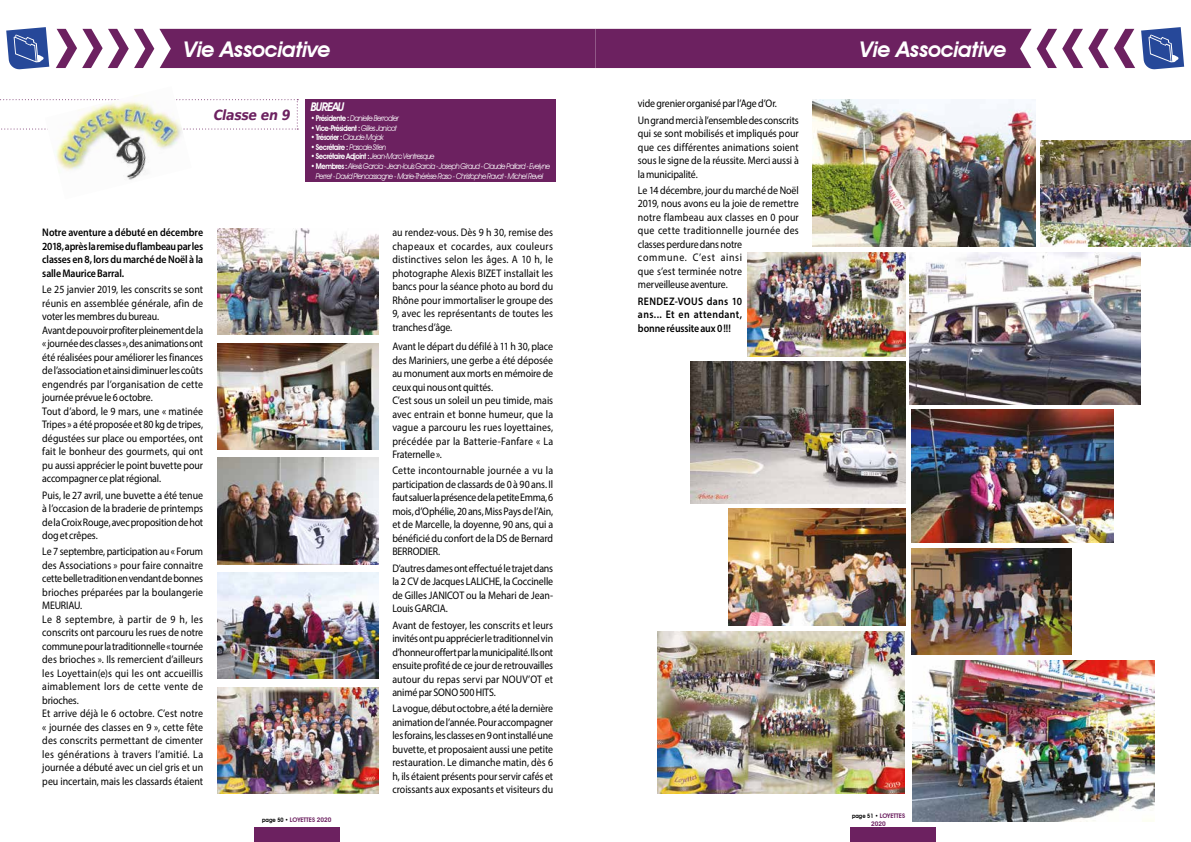
<style>
.page{position:relative;width:1191px;height:842px;background:#fff}
.page>*{position:absolute;margin:0;border:0;box-sizing:border-box;transform-origin:0 0}
.t1{font:italic 600 21.6px "Avant Garde IT Cby BT";letter-spacing:-.015em;color:#fff}
.t2{font:italic 700 14px "Bitstream Vera Sans";letter-spacing:-.03em;color:#6c2160;scale:.9 1}
.t3{font:italic 600 12px "Avant Garde IT Cby BT";letter-spacing:-.08em;color:#fff;scale:.9 1}
.t4{font:11px/13.5px "Myriad Pro";color:#000;text-align:justify;scale:.9 1}
.t5{font:600 11px/13.5px "Myriad Pro";letter-spacing:-.01em;color:#000;text-align:justify;scale:.9 1}
.t6{font:italic 8px/9.6px "Avant Garde IT Cby BT";letter-spacing:-.07em;color:#fff;text-align:center;scale:.9 1}
.t7{font:600 8px "Avant Garde IT Cby BT";letter-spacing:-.07em;color:#fff;scale:.9 1}
.t8{font:600 6.3px/8.4px "Avant Garde IT Cby BT";color:#6c2160;text-align:center}
.s1{font-weight:600;font-style:normal}
.s2{font-weight:400;font-style:italic}
.s3{font-size:6px;color:#000}
</style>
<div class="page">
<svg style="left:56px;top:29px;width:1079px;height:39px;background:#7f3e75"></svg>
<div style="left:850px;top:828px;width:85px;height:14px;background:#6c2160"></div>
<div style="left:254px;top:828px;width:85px;height:14px;background:#6c2160"></div>
<div style="left:305px;top:99px;width:251px;height:83px;background:#6c2160"></div>
<svg style="left:0;top:99px;width:298px;height:31px"></svg>
<svg style="left:1141px;top:27px;width:43px;height:43px;background:#5973b1"></svg>
<svg style="left:6px;top:27px;width:43px;height:43px;background:#5973b1"></svg>
<img style="left:45px;top:95px;width:147px;height:85px">
<img style="left:217px;top:228px;width:161px;height:106px">
<img style="left:217px;top:458px;width:161px;height:106px">
<img style="left:217px;top:343px;width:161px;height:106px">
<img style="left:217px;top:573px;width:161px;height:106px">
<img style="left:217px;top:688px;width:161px;height:106px">
<img style="left:1040px;top:140px;width:151px;height:106px">
<img style="left:812px;top:99px;width:223px;height:147px">
<img style="left:911px;top:410px;width:202px;height:133px">
<img style="left:912px;top:661px;width:242px;height:160px">
<img style="left:748px;top:252px;width:158px;height:104px">
<img style="left:910px;top:252px;width:230px;height:152px">
<img style="left:691px;top:362px;width:215px;height:141px">
<img style="left:911px;top:548px;width:161px;height:106px">
<img style="left:728px;top:509px;width:178px;height:117px">
<img style="left:658px;top:631px;width:246px;height:163px">
<h1 class="t1" style="left:184px;top:37px;width:148px">Vie Associative</h1>
<h1 class="t1" style="left:860px;top:37px;width:148px">Vie Associative</h1>
<p class="t2" style="left:214px;top:107px;width:87px">Classe en 9</p>
<p class="t3" style="left:311px;top:100px;width:39px">BUREAU</p>
<p class="t6" style="left:311px;top:113px;width:100px"><span class="s1">• Présidente :</span> Danielle Berrodier</p>
<p class="t7" style="left:311px;top:123px;width:97px">• Vice-Président : <span class="s2">Gilles Janicot</span></p>
<p class="t7" style="left:311px;top:133px;width:83px">• Trésorier : <span class="s2">Claude Mojak</span></p>
<p class="t7" style="left:311px;top:142px;width:85px">• Secrétaire : <span class="s2">Pascale Stien</span></p>
<p class="t7" style="left:311px;top:152px;width:139px">• Secrétaire Adjoint : <span class="s2">Jean-Marc Ventresque</span></p>
<p class="t6" style="left:311px;top:161px;width:268px"><span class="s1">• Membres :</span> Alexis Garcia - Jean-louis Garcia - Joseph Giraud - Claude Pallard - Evelyne<br>Perret - David Plencassagne - Marie-Thérèse Raso - Christophe Ravat - Michel Revel</p>
<p class="t5" style="left:42px;top:226px;width:180px">Notre aventure a débuté en décembre 2018, après la remise du flambeau par les classes en 8, lors du marché de Noël à la salle Maurice Barral.</p>
<p class="t4" style="left:42px;top:283px;width:180px;text-align:left">Le 25 janvier 2019, les conscrits se sont réunis en assemblée générale, afin de voter les membres du bureau.<br>Avant de pouvoir profiter pleinement de la « journée des classes », des animations ont été réalisées pour améliorer les finances de l’association et ainsi diminuer les coûts engendrés par l’organisation de cette journée prévue le 6 octobre.<br>Tout d’abord, le 9 mars, une « matinée Tripes » a été proposée et 80 kg de tripes, dégustées sur place ou emportées, ont fait le bonheur des gourmets, qui ont pu aussi apprécier le point buvette pour accompagner ce plat régional.</p>
<p class="t4" style="left:42px;top:488px;width:180px">Puis, le 27 avril, une buvette a été tenue à l’occasion de la braderie de printemps de la Croix Rouge, avec proposition de hot dog et crêpes.</p>
<p class="t4" style="left:42px;top:545px;width:180px;text-align:left">Le 7 septembre, participation au « Forum des Associations » pour faire connaitre cette belle tradition en vendant de bonnes brioches préparées par la boulangerie MEURIAU.<br>Le 8 septembre, à partir de 9 h, les conscrits ont parcouru les rues de notre commune pour la traditionnelle « tournée des brioches ». Ils remercient d’ailleurs les Loyettain(e)s qui les ont accueillis aimablement lors de cette vente de brioches.<br>Et arrive déjà le 6 octobre. C’est notre « journée des classes en 9 », cette fête des conscrits permettant de cimenter les générations à travers l’amitié. La journée a débuté avec un ciel gris et un peu incertain, mais les classards étaient</p>
<p class="t8" style="left:262px;top:816px;width:71px"><span class="s3">page 50 •</span> LOYETTES 2020</p>
<p class="t4" style="left:392px;top:226px;width:180px">au rendez-vous. Dès 9 h 30, remise des chapeaux et cocardes, aux couleurs distinctives selon les âges. A 10 h, le photographe Alexis BIZET installait les bancs pour la séance photo au bord du Rhône pour immortaliser le groupe des 9, avec les représentants de toutes les tranches d’âge.</p>
<p class="t4" style="left:392px;top:339px;width:180px;text-align:left">Avant le départ du défilé à 11 h 30, place des Mariniers, une gerbe a été déposée au monument aux morts en mémoire de ceux qui nous ont quittés.<br>C’est sous un soleil un peu timide, mais avec entrain et bonne humeur, que la vague a parcouru les rues loyettaines, précédée par la Batterie-Fanfare « La Fraternelle ».</p>
<p class="t4" style="left:392px;top:464px;width:180px">Cette incontournable journée a vu la participation de classards de 0 à 90 ans. Il faut saluer la présence de la petite Emma, 6 mois, d’Ophélie, 20 ans, Miss Pays de l’Ain, et de Marcelle, la doyenne, 90 ans, qui a bénéficié du confort de la DS de Bernard BERRODIER.</p>
<p class="t4" style="left:392px;top:561px;width:180px">D’autres dames ont effectué le trajet dans la 2 CV de Jacques LALICHE, la Coccinelle de Gilles JANICOT ou la Mehari de Jean-Louis GARCIA.</p>
<p class="t4" style="left:392px;top:618px;width:180px">Avant de festoyer, les conscrits et leurs invités ont pu apprécier le traditionnel vin d’honneur offert par la municipalité. Ils ont ensuite profité de ce jour de retrouvailles autour du repas servi par NOUV’OT et animé par SONO 500 HITS.</p>
<p class="t4" style="left:392px;top:702px;width:180px">La vogue, début octobre, a été la dernière animation de l’année. Pour accompagner les forains, les classes en 9 ont installé une buvette, et proposaient aussi une petite restauration. Le dimanche matin, dès 6 h, ils étaient présents pour servir cafés et croissants aux exposants et visiteurs du</p>
<p class="t4" style="left:638px;top:95px;width:180px;line-height:16.3px">vide grenier organisé par l’Age d’Or.<br>Un grand merci à l’ensemble des conscrits</p>
<p class="t4" style="left:638px;top:126px;width:180px">qui se sont mobilisés et impliqués pour que ces différentes animations soient sous le signe de la réussite. Merci aussi à la municipalité.</p>
<p class="t4" style="left:638px;top:183px;width:180px;text-align:left">Le 14 décembre, jour du marché de Noël<br>2019, nous avons eu la joie de remettre notre flambeau aux classes en 0 pour que cette traditionnelle journée des classes perdure dans notre<br>commune. C’est ainsi<br>que s’est terminée notre<br>merveilleuse aventure.</p>
<p class="t5" style="left:638px;top:294px;width:117px">RENDEZ-VOUS dans 10 ans... Et en attendant, bonne réussite aux 0 !!!</p>
<p class="t8" style="left:852px;top:811px;width:54px"><span class="s3">page 51 •</span> LOYETTES<br>2020</p>
</div>
